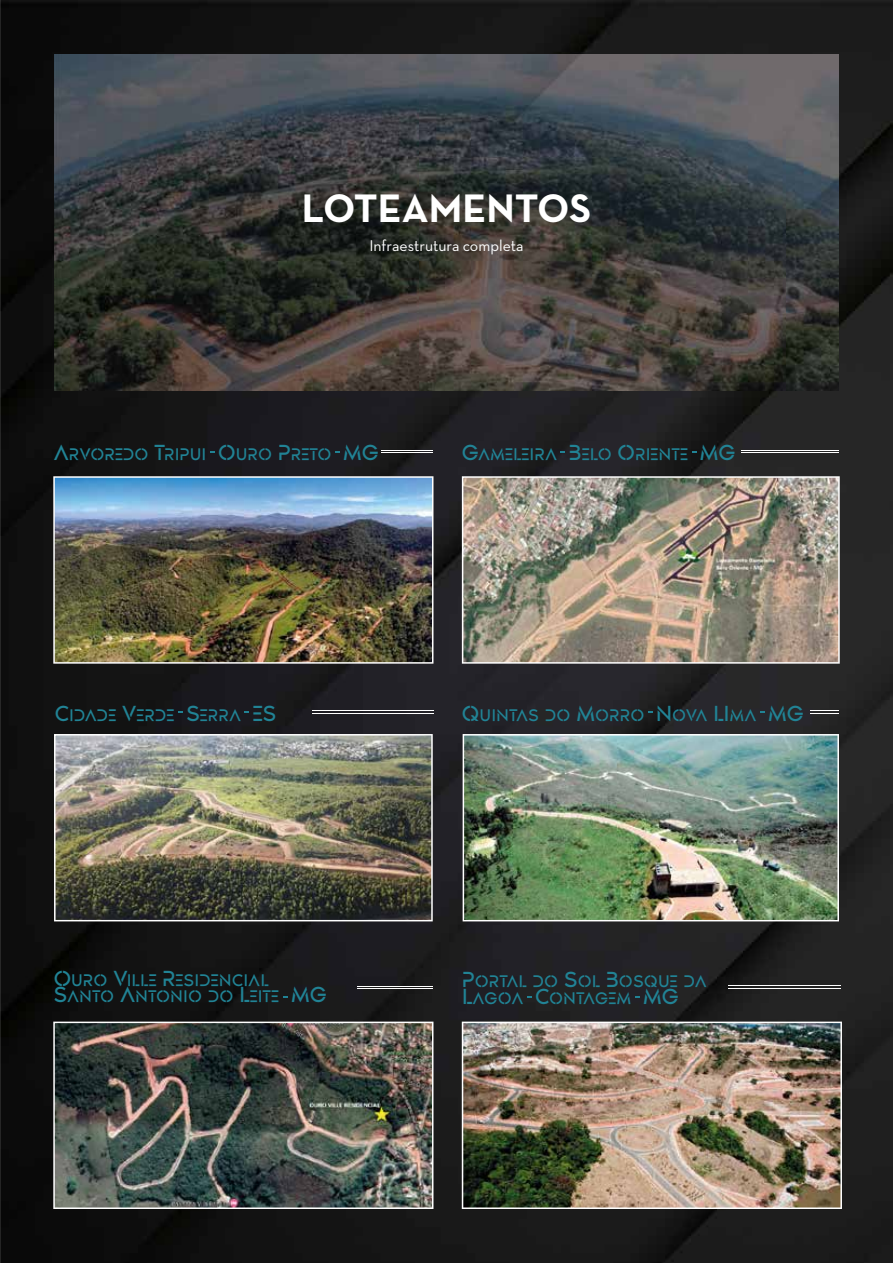
<style>
.page{position:relative;width:893px;height:1263px;background:#fff}
.page>*{position:absolute;margin:0;border:0;box-sizing:border-box;transform-origin:0 0}
.t1{font:700 40.5px "Neutra Text TF";color:#fff}
.t2{font:24.45px "DESIGNER Regular";color:#218395}
.t3{font:15.9px "Neutra Text TF";color:#fff}
</style>
<div class="page">
<img style="left:0;top:0;width:893px;height:1263px">
<img style="left:54px;top:54px;width:785px;height:337px">
<img style="left:462px;top:476px;width:378px;height:188px">
<img style="left:54px;top:734px;width:379px;height:187px">
<img style="left:53px;top:476px;width:380px;height:188px">
<img style="left:53px;top:1021px;width:380px;height:188px">
<img style="left:462px;top:1021px;width:380px;height:188px">
<hr style="left:381px;top:450px;width:52px;height:1px;background:#fff">
<hr style="left:381px;top:453px;width:52px;height:1px;background:#fff">
<hr style="left:742px;top:450px;width:97px;height:1px;background:#fff">
<hr style="left:742px;top:453px;width:97px;height:1px;background:#fff">
<svg style="left:811px;top:711px;width:28px;height:3px"></svg>
<hr style="left:313px;top:711px;width:121px;height:1px;background:#fff">
<hr style="left:313px;top:713px;width:121px;height:1px;background:#fff">
<img style="left:463px;top:734px;width:376px;height:187px">
<hr style="left:357px;top:986px;width:76px;height:1px;background:#fff">
<hr style="left:357px;top:988px;width:76px;height:1px;background:#fff">
<hr style="left:728px;top:986px;width:113px;height:1px;background:#fff">
<hr style="left:728px;top:988px;width:113px;height:1px;background:#fff">
<h1 class="t1" style="left:302px;top:183px;width:291px">LOTEAMENTOS</h1>
<p class="t3" style="left:369px;top:236px;width:156px">Infraestrutura completa</p>
<p class="t2" style="left:54px;top:437px;width:327px">Arvoredo Tripui Ouro Preto MG</p>
<p class="t2" style="left:462px;top:437px;width:275px">Gameleira Belo Oriente MG</p>
<p class="t2" style="left:55px;top:698px;width:223px">Cidade Verde Serra ES</p>
<p class="t2" style="left:54px;top:963px;width:217px">Ouro Ville Residençial</p>
<p class="t2" style="left:54px;top:980px;width:274px">Santo Antonio do Leite MG</p>
<p class="t2" style="left:462px;top:698px;width:344px">Quintas do Morro Nova LIma MG</p>
<p class="t2" style="left:462px;top:965px;width:246px">Portal do Sol Bosque da</p>
<p class="t2" style="left:462px;top:981px;width:218px">Lagoa Contagem MG</p>
</div>
